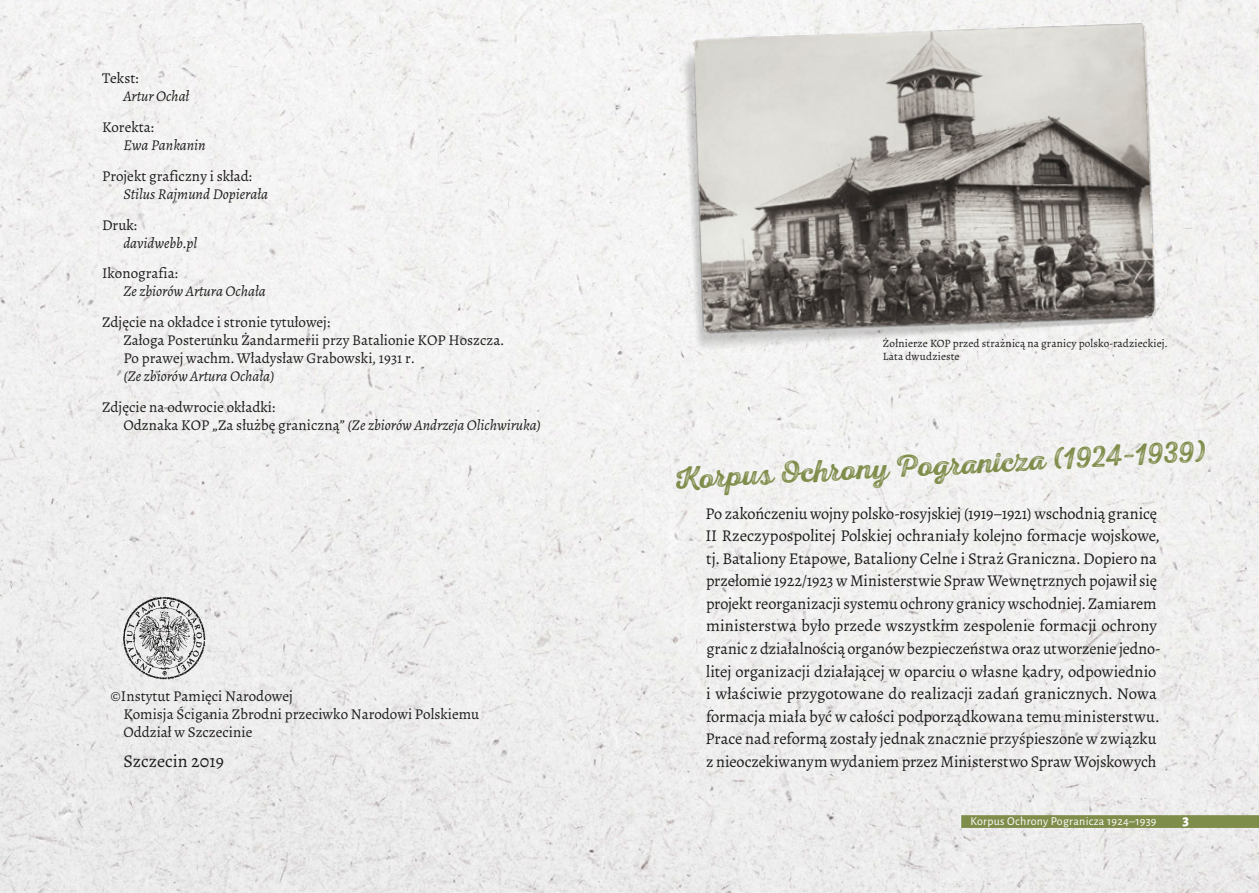
<style>
.page{position:relative;width:1259px;height:893px;background:#fff}
.page>*{position:absolute;margin:0;border:0;box-sizing:border-box;transform-origin:0 0}
.Nagłówek{font:31.5px "Nexa Rust Script S 03";color:#7f8d4b}
.Podpisy{font:18px "Alegreya";color:#1c1c1b}
.Akapit_otwierający{font:16.5px/22.5px "Alegreya";letter-spacing:-.005em;color:#1c1c1b}
.Podpisy-2{font:15px/18px "Alegreya";color:#1c1c1b}
.Teksty_redakcyjne{font:15px/18px "Alegreya";color:#1c1c1b}
.Podpisy-3{font:italic 15px/18px "Alegreya";color:#1c1c1b}
.t1{font:800 15px "Alegreya Sans";color:#fff}
.t2{font:12px "Alegreya Sans";letter-spacing:.025em;color:#fff}
.Podpisy-4{font:11.25px/12.8px "Alegreya";letter-spacing:.01em;color:#1c1c1b}
.s1{font-style:normal}
.s2{font-style:italic}
</style>
<div class="page">
<img style="left:0;top:0;width:1259px;height:893px">
<img style="left:121px;top:595px;width:85px;height:85px">
<img style="left:627px;top:26px;width:562px;height:361px">
<img style="left:685px;top:21px;width:480px;height:321px">
<div style="left:961px;top:815px;width:298px;height:13px;background:#7f8d4b"></div>
<p class="Podpisy-3" style="left:123px;top:69px;width:67px;text-indent:-21px"><span class="s1">Tekst:<br></span>Artur Ochał</p>
<p class="Podpisy-3" style="left:123px;top:118px;width:84px;text-indent:-21px"><span class="s1">Korekta:<br></span>Ewa Pankanin</p>
<p class="Podpisy-2" style="left:123px;top:167px;width:146px;text-indent:-21px">Projekt graficzny i skład:<br><span class="s2">Stilus Rajmund Dopierała</span></p>
<p class="Podpisy-3" style="left:123px;top:216px;width:75px;text-indent:-21px"><span class="s1">Druk: </span>davidwebb.pl</p>
<p class="Podpisy-3" style="left:123px;top:264px;width:144px;text-indent:-21px"><span class="s1">Ikonografia:<br></span>Ze zbiorów Artura Ochała</p>
<p class="Podpisy-2" style="left:123px;top:313px;width:382px;text-indent:-21px">Zdjęcie na okładce i stronie tytułowej:<br>Załoga Posterunku Żandarmerii przy Batalionie KOP Hoszcza.<br>Po prawej wachm. Władysław Grabowski, 1931 r.<br><span class="s2">(Ze zbiorów Artura Ochała)</span></p>
<p class="Podpisy-2" style="left:123px;top:398px;width:419px;text-indent:-21px">Zdjęcie na odwrocie okładki:<br>Odznaka KOP „Za służbę graniczną” <span class="s2">(Ze zbiorów Andrzeja Olichwiruka)</span></p>
<p class="Teksty_redakcyjne" style="left:123px;top:687px;width:357px;text-indent:-13px">©Instytut Pamięci Narodowej<br>Komisja Ścigania Zbrodni przeciwko Narodowi Polskiemu<br>Oddział w Szczecinie</p>
<p class="Podpisy" style="left:123px;top:750px;width:102px">Szczecin 2019</p>
<p class="Podpisy-4" style="left:883px;top:337px;width:286px">Żołnierze KOP przed strażnicą na granicy polsko-radzieckiej.<br>Lata dwudzieste</p>
<p class="Nagłówek" style="left:672px;top:460px;width:536px;rotate:-3deg">Korpus Ochrony Pogranicza (1924–1939)</p>
<p class="Akapit_otwierający" style="left:705px;top:502px;width:456px">Po zakończeniu wojny polsko-rosyjskiej (1919–1921) wschodnią granicę II Rzeczypospolitej Polskiej ochraniały kolejno formacje wojskowe, tj. Bataliony Etapowe, Bataliony Celne i Straż Graniczna. Dopiero na przełomie 1922/1923 w Ministerstwie Spraw Wewnętrznych pojawił się projekt reorganizacji systemu ochrony granicy wschodniej. Zamiarem ministerstwa było przede wszystkim zespolenie formacji ochrony granic z działalnością organów bezpieczeństwa oraz utworzenie jedno&shy;litej organizacji działającej w oparciu o własne kadry, odpowiednio i właściwie przygotowane do realizacji zadań granicznych. Nowa formacja miała być w całości podporządkowana temu ministerstwu.<br>Prace nad reformą zostały jednak znacznie przyśpieszone w związku z nieoczekiwanym wydaniem przez Ministerstwo Spraw Wojskowych</p>
<p class="t2" style="left:970px;top:813px;width:188px">Korpus Ochrony Pogranicza 1924–1939</p>
<p class="t1" style="left:1182px;top:809px;width:8px">3</p>
</div>
